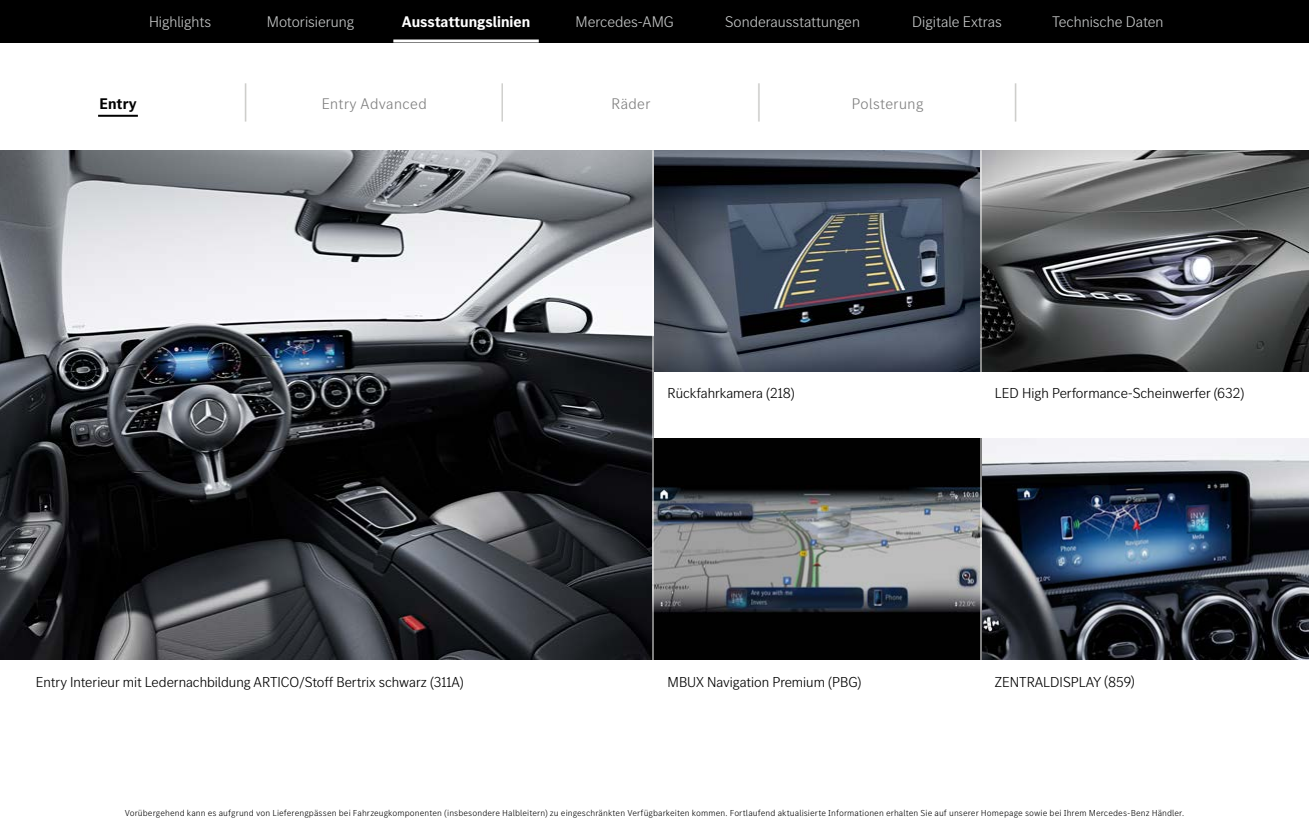
<style>
.page{position:relative;width:1309px;height:820px;background:#fff}
.page>*{position:absolute;margin:0;border:0;box-sizing:border-box;transform-origin:0 0}
.t1{font:300 45.6px "MB Corpo S Title";color:#c8c8c5;scale:.53 1}
.t2{font:300 16px "MB Corpo S Title";color:#c5c7c7}
.t3{font:300 16px "MB Corpo S Title";letter-spacing:.03em;color:#808080}
.t4{font:700 16px "MB Corpo S Title";color:#fff}
.t5{font:700 16px "MB Corpo S Title";letter-spacing:.01em;color:#000}
.t6{font:300 15px "MB Corpo S Title";color:#000}
.t7{font:300 9px "MB Corpo S Text";letter-spacing:.01em;color:#000}
</style>
<div class="page">
<div style="left:0;top:0;width:1309px;height:43px;background:#000"></div>
<hr style="left:393px;top:40px;width:146px;height:3px;background:#fff">
<img style="left:654px;top:150px;width:655px;height:221px">
<img style="left:654px;top:439px;width:655px;height:221px">
<img style="left:0;top:150px;width:652px;height:510px">
<hr style="left:980px;top:150px;width:2px;height:510px;background:#fff">
<hr style="left:98px;top:115px;width:40px;height:2px;background:#000">
<h2 class="t2" style="left:149px;top:12px;width:64px">Highlights</h2>
<h2 class="t2" style="left:267px;top:12px;width:89px">Motorisierung</h2>
<h2 class="t4" style="left:402px;top:11px;width:130px">Ausstattungslinien</h2>
<h2 class="t2" style="left:576px;top:12px;width:100px">Mercedes-AMG</h2>
<h2 class="t2" style="left:725px;top:12px;width:136px">Sonderausstattungen</h2>
<h2 class="t2" style="left:912px;top:12px;width:91px">Digitale Extras</h2>
<h2 class="t2" style="left:1052px;top:12px;width:113px">Technische Daten</h2>
<h2 class="t5" style="left:99px;top:93px;width:39px">Entry</h2>
<h1 class="t1" style="left:243px;top:73px;width:11px">|</h1>
<h2 class="t3" style="left:322px;top:94px;width:106px">Entry Advanced</h2>
<h1 class="t1" style="left:500px;top:73px;width:11px">|</h1>
<h2 class="t3" style="left:612px;top:94px;width:41px">Räder</h2>
<h1 class="t1" style="left:757px;top:73px;width:11px">|</h1>
<h2 class="t3" style="left:852px;top:94px;width:73px">Polsterung</h2>
<h1 class="t1" style="left:1013px;top:73px;width:11px">|</h1>
<h3 class="t6" style="left:668px;top:384px;width:129px">Rückfahrkamera (218)</h3>
<h3 class="t6" style="left:995px;top:384px;width:251px">LED High Performance-Scheinwerfer (632)</h3>
<h3 class="t6" style="left:36px;top:672px;width:429px">Entry Interieur mit Ledernachbildung ARTICO/Stoff Bertrix schwarz (311A)</h3>
<h3 class="t6" style="left:995px;top:672px;width:141px">ZENTRALDISPLAY (859)</h3>
<h3 class="t6" style="left:668px;top:672px;width:195px">MBUX Navigation Premium (PBG)</h3>
<p class="t7" style="left:125px;top:807px;width:1061px">Vorübergehend kann es aufgrund von Lieferengpässen bei Fahrzeugkomponenten (insbesondere Halbleitern) zu eingeschränkten Verfügbarkeiten kommen. Fortlaufend aktualisierte Informationen erhalten Sie auf unserer Homepage sowie bei Ihrem Mercedes-Benz Händler.</p>
</div>
